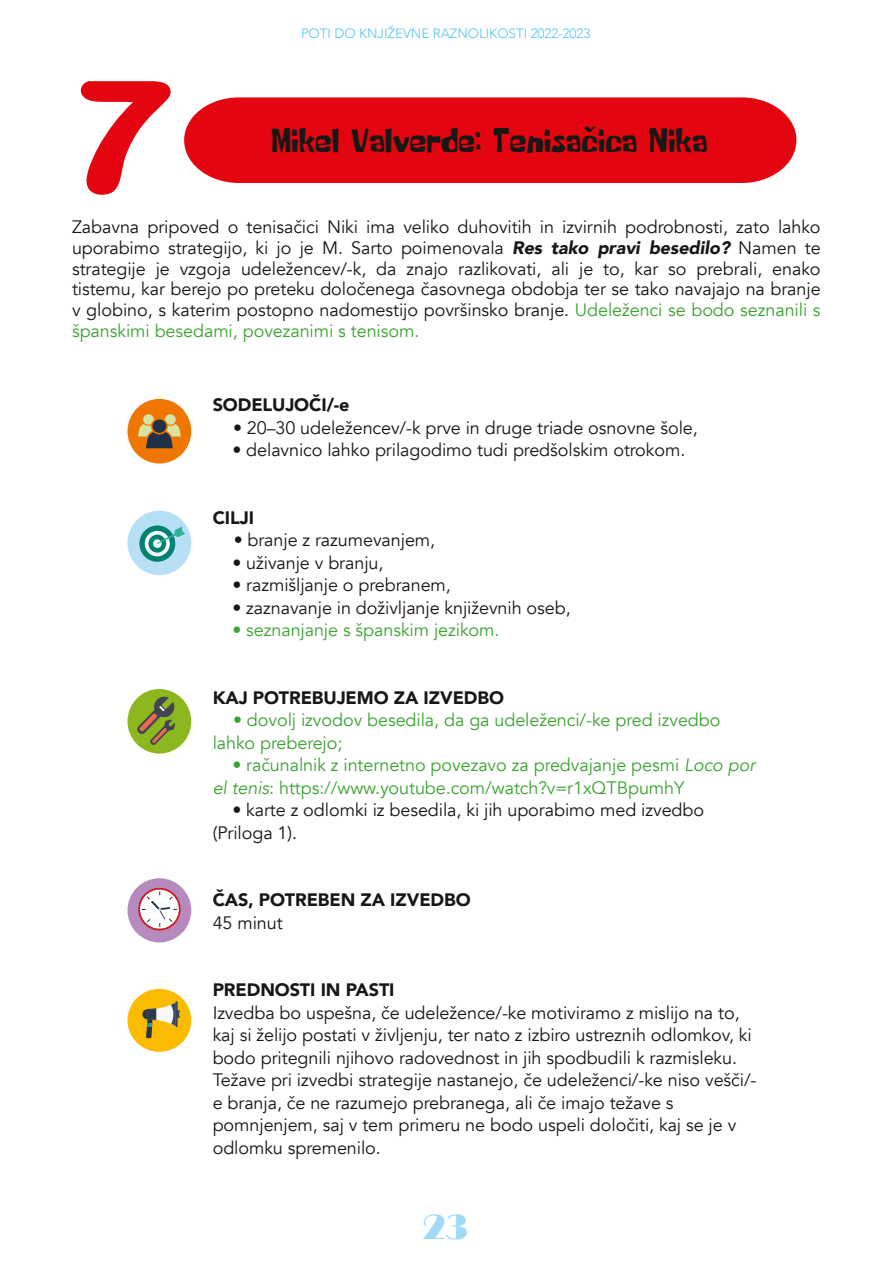
<style>
.page{position:relative;width:893px;height:1263px;background:#fff}
.page>*{position:absolute;margin:0;border:0;box-sizing:border-box;transform-origin:0 0}
.t1{font:36px "Broadway";color:#a0daf8}
.t2{font:34.5px "Some Time Later";color:#171715}
.t3{font:18px/22.5px "Avenir";letter-spacing:-.005em;color:#171715}
.t4{font:18px/22.5px "Avenir";letter-spacing:-.005em;color:#3ca432}
.t5{font:900 18px "Avenir";letter-spacing:-.005em;color:#171715}
.t6{font:300 13.5px "Avenir";letter-spacing:-.005em;color:#59c5f2}
.s1{font-weight:900;font-style:italic}
.s2{color:#3ca432}
.s3{font-style:italic}
</style>
<div class="page">
<div style="left:184px;top:97px;width:612px;height:86px;background:#e3050f"></div>
<div style="left:127px;top:399px;width:64px;height:64px;background:#ef7600;border-radius:50%"></div>
<svg style="left:138px;top:414px;width:43px;height:34px"></svg>
<div style="left:127px;top:511px;width:64px;height:64px;background:#b7e0f6;border-radius:50%"></div>
<svg style="left:139px;top:525px;width:36px;height:37px"></svg>
<div style="left:145px;top:531px;width:25px;height:25px;background:#f4fafe;border-radius:50%"></div>
<div style="left:148px;top:535px;width:18px;height:18px;background:#008172;border-radius:50%"></div>
<div style="left:153px;top:539px;width:9px;height:9px;background:#f4fafe;border-radius:50%"></div>
<svg style="left:157px;top:527px;width:28px;height:17px"></svg>
<div style="left:127px;top:689px;width:64px;height:65px;background:#8cb71f;border-radius:50%"></div>
<svg style="left:137px;top:696px;width:38px;height:49px"></svg>
<div style="left:127px;top:878px;width:64px;height:64px;background:#b68abe;border-radius:50%"></div>
<svg style="left:138px;top:888px;width:43px;height:42px"></svg>
<div style="left:127px;top:989px;width:64px;height:63px;background:#fabb00;border-radius:50%"></div>
<hr style="left:176px;top:1001px;width:2px;height:26px;background:#39485e">
<svg style="left:142px;top:1002px;width:38px;height:36px"></svg>
<svg style="left:80px;top:81px;width:91px;height:114px"></svg>
<p class="t6" style="left:301px;top:26px;width:291px">POTI DO KNJIŽEVNE RAZNOLIKOSTI 2022-2023</p>
<h2 class="t2" style="left:272px;top:128px;width:438px">Mikel Valverde: Tenisačica Nika</h2>
<p class="t3" style="left:72px;top:217px;width:750px;line-height:20.7px;text-align:justify">Zabavna pripoved o tenisačici Niki ima veliko duhovitih in izvirnih podrobnosti, zato lahko uporabimo strategijo, ki jo je M. Sarto poimenovala <span class="s1">Res tako pravi besedilo?</span> Namen te strategije je vzgoja udeležencev/-k, da znajo razlikovati, ali je to, kar so prebrali, enako tistemu, kar berejo po preteku določenega časovnega obdobja ter se tako navajajo na branje v globino, s katerim postopno nadomestijo površinsko branje. <span class="s2">Udeleženci se bodo seznanili s španskimi besedami, povezanimi s tenisom.</span></p>
<p class="t5" style="left:213px;top:389px;width:138px">SODELUJOČI/-e</p>
<p class="t3" style="left:233px;top:416px;width:466px">• 20–30 udeležencev/-k prve in druge triade osnovne šole,</p>
<p class="t3" style="left:232px;top:439px;width:454px">• delavnico lahko prilagodimo tudi predšolskim otrokom.</p>
<p class="t5" style="left:213px;top:502px;width:43px">CILJI</p>
<p class="t3" style="left:234px;top:529px;width:203px">• branje z razumevanjem,</p>
<p class="t3" style="left:232px;top:551px;width:152px">• uživanje v branju,</p>
<p class="t3" style="left:232px;top:574px;width:220px">• razmišljanje o prebranem,</p>
<p class="t3" style="left:232px;top:596px;width:340px">• zaznavanje in doživljanje književnih oseb,</p>
<p class="t4" style="left:232px;top:619px;width:269px">• seznanjanje s španskim jezikom.</p>
<p class="t5" style="left:213px;top:682px;width:293px">KAJ POTREBUJEMO ZA IZVEDBO</p>
<p class="t4" style="left:213px;top:709px;width:509px;text-indent:20px">• dovolj izvodov besedila, da ga udeleženci/-ke pred izvedbo lahko preberejo;</p>
<p class="t4" style="left:213px;top:754px;width:544px;text-indent:20px">• računalnik z internetno povezavo za predvajanje pesmi <span class="s3">Loco por el tenis</span>: https://www.youtube.com/watch?v=r1xQTBpumhY</p>
<p class="t3" style="left:213px;top:799px;width:493px;text-indent:20px">• karte z odlomki iz besedila, ki jih uporabimo med izvedbo (Priloga 1).</p>
<p class="t5" style="left:213px;top:884px;width:260px">ČAS, POTREBEN ZA IZVEDBO</p>
<p class="t3" style="left:213px;top:911px;width:72px">45 minut</p>
<p class="t5" style="left:213px;top:974px;width:183px">PREDNOSTI IN PASTI</p>
<p class="t3" style="left:213px;top:1001px;width:545px">Izvedba bo uspešna, če udeležence/-ke motiviramo z mislijo na to, kaj si želijo postati v življenju, ter nato z izbiro ustreznih odlomkov, ki bodo pritegnili njihovo radovednost in jih spodbudili k razmisleku.<br>Težave pri izvedbi strategije nastanejo, če udeleženci/-ke niso vešči/- e branja, če ne razumejo prebranega, ali če imajo težave s pomnjenjem, saj v tem primeru ne bodo uspeli določiti, kaj se je v odlomku spremenilo.</p>
<h1 class="t1" style="left:422px;top:1206px;width:48px">23</h1>
</div>
